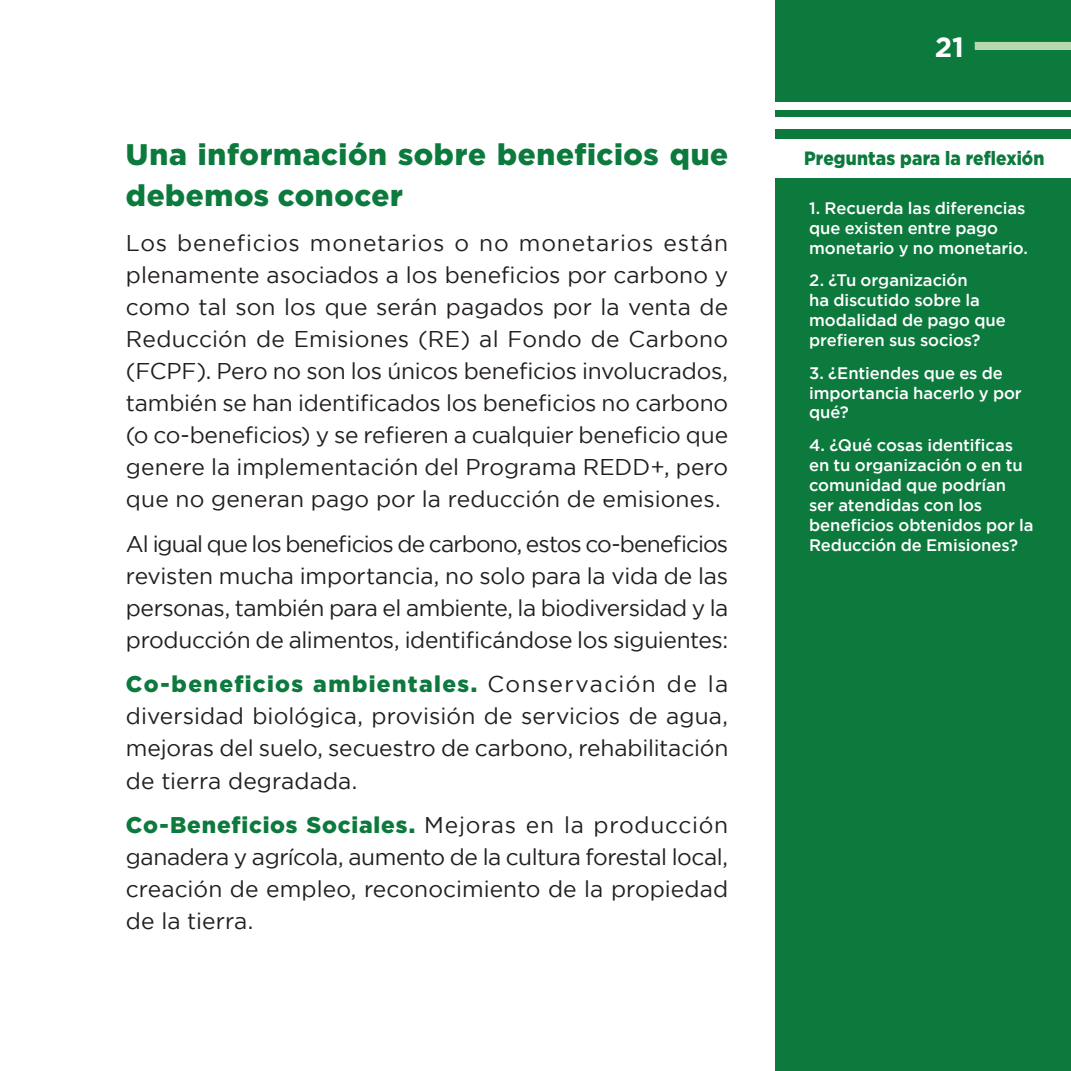
<style>
.page{position:relative;width:1071px;height:1071px;background:#fff}
.page>*{position:absolute;margin:0;border:0;box-sizing:border-box;transform-origin:0 0}
.t1{font:900 29.75px/40.8px "Gotham";letter-spacing:.02em;color:#0c793d}
.t2{font:700 28px "Gotham";color:#fff}
.t3{font:22.75px/32px "Gotham";letter-spacing:-.005em;color:#231f20;text-align:justify}
.t4{font:900 19.25px "Gotham";letter-spacing:.005em;color:#0c793d;scale:.9 1}
.t5{font:500 16.62px/19.9px "Gotham";letter-spacing:-.005em;color:#fff}
.s1{font-weight:900;color:#0c793d}
</style>
<div class="page">
<div style="left:776px;top:0;width:295px;height:1071px;background:#0c793d"></div>
<div style="left:776px;top:139px;width:295px;height:38px;background:#fff"></div>
<div style="left:776px;top:117px;width:295px;height:12px;background:#fff"></div>
<div style="left:776px;top:102px;width:295px;height:8px;background:#fff"></div>
<div style="left:975px;top:42px;width:96px;height:8px;background:#b4d9af"></div>
<h1 class="t1" style="left:126px;top:134px;width:604px">Una información sobre beneficios que debemos conocer</h1>
<p class="t3" style="left:126px;top:226px;width:604px">Los beneficios monetarios o no monetarios están plenamente asociados a los beneficios por carbono y como tal son los que serán pagados por la venta de Reducción de Emisiones (RE) al Fondo de Carbono (FCPF). Pero no son los únicos beneficios involucrados, también se han identificados los beneficios no carbono (o co-beneficios) y se refieren a cualquier beneficio que genere la implementación del Programa REDD+, pero que no generan pago por la reducción de emisiones.</p>
<p class="t3" style="left:126px;top:527px;width:604px">Al igual que los beneficios de carbono, estos co-beneficios revisten mucha importancia, no solo para la vida de las personas, también para el ambiente, la biodiversidad y la producción de alimentos, identificándose los siguientes:</p>
<p class="t3" style="left:126px;top:668px;width:604px"><span class="s1">Co-beneficios ambientales.</span> Conservación de la diversidad biológica, provisión de servicios de agua, mejoras del suelo, secuestro de carbono, rehabilitación de tierra degradada.</p>
<p class="t3" style="left:126px;top:809px;width:604px"><span class="s1">Co-Beneficios Sociales.</span> Mejoras en la producción ganadera y agrícola, aumento de la cultura forestal local, creación de empleo, reconocimiento de la propiedad de la tierra.</p>
<p class="t2" style="left:935px;top:30px;width:31px">21</p>
<p class="t4" style="left:804px;top:148px;width:269px">Preguntas para la reflexión</p>
<p class="t5" style="left:809px;top:197px;width:221px">1. Recuerda las diferencias que existen entre pago monetario y no monetario.</p>
<p class="t5" style="left:809px;top:270px;width:198px">2. ¿Tu organización<br>ha discutido sobre la modalidad de pago que prefieren sus socios?</p>
<p class="t5" style="left:809px;top:362px;width:214px">3. ¿Entiendes que es de importancia hacerlo y por qué?</p>
<p class="t5" style="left:809px;top:435px;width:226px">4. ¿Qué cosas identificas en tu organización o en tu comunidad que podrían ser atendidas con los beneficios obtenidos por la<br>Reducción de Emisiones?</p>
</div>
